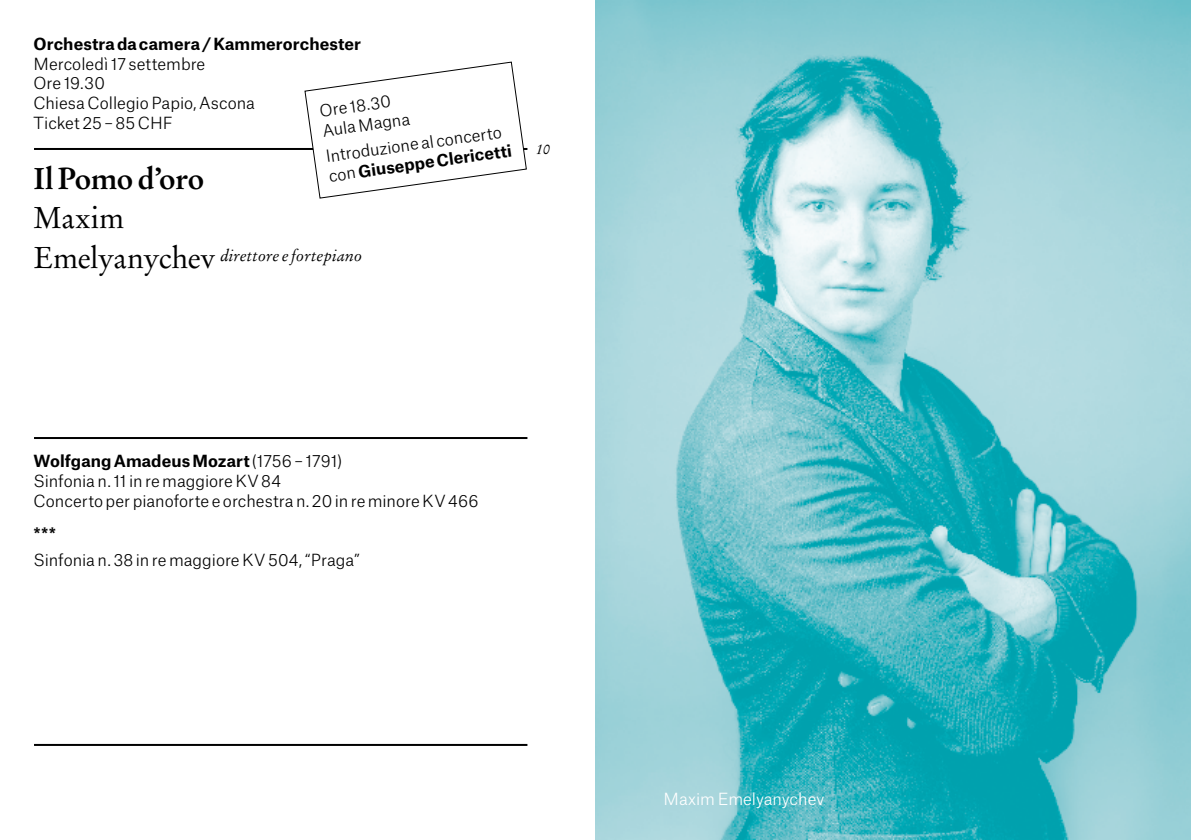
<style>
.page{position:relative;width:1191px;height:840px;background:#fff}
.page>*{position:absolute;margin:0;border:0;box-sizing:border-box;transform-origin:0 0}
.t1{font:700 30px "Stempel Garamond LT Pro";letter-spacing:-.025em;color:#000}
.t2{font:30px "Stempel Garamond LT Pro";letter-spacing:.005em;color:#000}
.t3{font:300 16px/19.8px "Atlas Grotesk";color:#000}
.t4{font:700 16px "Atlas Grotesk";letter-spacing:.005em;color:#000}
.t5{font:italic 16px "Stempel Garamond LT Pro";letter-spacing:.01em;color:#000}
.t6{font:300 16px "Atlas Grotesk";letter-spacing:-.005em;color:#fff}
.t7{font:italic 14px "Stempel Garamond LT Pro";color:#000}
.s1{font-style:normal;font-size:30px}
.s2{font-weight:700}
</style>
<div class="page">
<hr style="left:34px;top:148px;width:493px;height:2px;background:#000">
<hr style="left:34px;top:437px;width:493px;height:2px;background:#000">
<hr style="left:34px;top:743px;width:493px;height:2px;background:#000">
<img style="left:595px;top:0;width:596px;height:839px">
<svg style="left:304px;top:61px;width:223px;height:138px"></svg>
<p class="t4" style="left:33px;top:30px;width:329px">Orchestra da camera / Kammerorchester</p>
<p class="t3" style="left:33px;top:52px;width:223px">Mercoledì 17 settembre<br>Ore 19.30<br>Chiesa Collegio Papio, Ascona<br>Ticket 25 – 85 CHF</p>
<h1 class="t1" style="left:33px;top:159px;width:172px">Il Pomo d’oro</h1>
<h1 class="t2" style="left:33px;top:199px;width:92px">Maxim</h1>
<p class="t5" style="left:33px;top:245px;width:330px"><span class="s1">Emelyanychev</span> direttore e fortepiano</p>
<p class="t3" style="left:318px;top:99px;width:90px;rotate:-8deg">Ore 18.30<br>Aula Magna</p>
<p class="t3" style="left:324px;top:145px;width:186px;rotate:-8deg">Introduzione al concerto con <span class="s2">Giuseppe Clericetti</span></p>
<p class="t7" style="left:536px;top:140px;width:15px">10</p>
<p class="t3" style="left:33px;top:449px;width:446px"><span class="s2">Wolfgang Amadeus Mozart</span> (1756 – 1791)<br>Sinfonia n. 11 in re maggiore KV 84<br>Concerto per pianoforte e orchestra n. 20 in re minore KV 466</p>
<p class="t4" style="left:33px;top:521px;width:24px">***</p>
<p class="t3" style="left:33px;top:548px;width:328px">Sinfonia n. 38 in re maggiore KV 504, “Praga”</p>
<p class="t6" style="left:663px;top:785px;width:162px">Maxim Emelyanychev</p>
</div>
